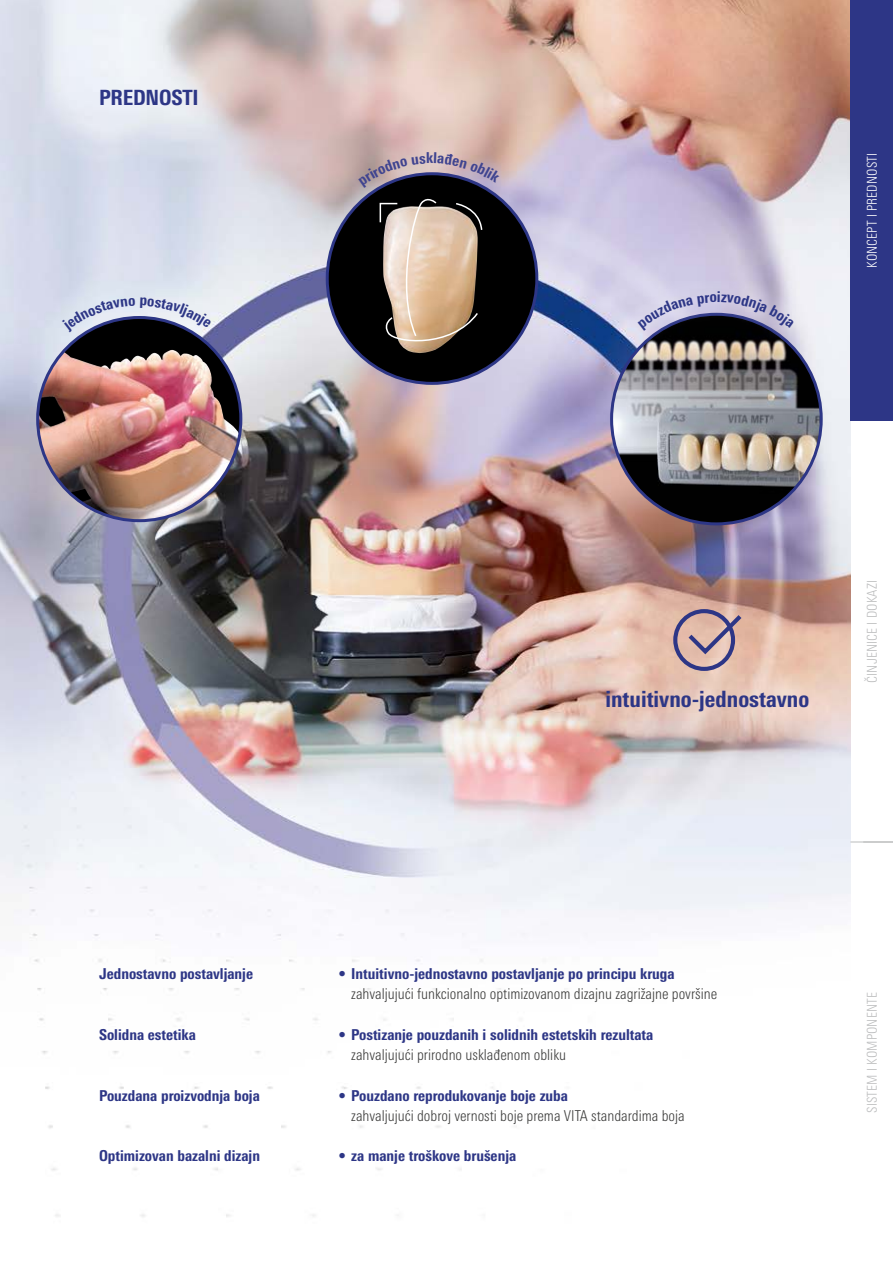
<style>
.page{position:relative;width:893px;height:1263px;background:#fff}
.page>*{position:absolute;margin:0;border:0;box-sizing:border-box;transform-origin:0 0}
.t1{font:800 condensed 22.5px "Univers Next Pro";color:#2d3686}
.t2{font:800 condensed 21px "Univers Next Pro";letter-spacing:-.01em;color:#2d3686}
.t3{font:800 condensed 15px "Univers Next Pro";color:#2d3686}
.t4{font:300 condensed 15px "Univers Next Pro";color:#3b3b3a}
.t5{font:300 condensed 13.5px "Univers Next Pro";letter-spacing:.01em;color:#bbbcbd}
.t6{font:300 condensed 13.5px "Univers Next Pro";letter-spacing:.01em;color:#fff}
</style>
<div class="page">
<img style="left:0;top:0;width:850px;height:1217px">
<div style="left:38px;top:317px;width:203px;height:204px;background:#000;border-radius:50%"></div>
<img style="left:38px;top:350px;width:202px;height:171px">
<img style="left:612px;top:314px;width:209px;height:210px;border-radius:105px">
<div style="left:673px;top:609px;width:62px;height:62px;border:4px solid #2d3686;border-radius:50%"></div>
<svg style="left:684px;top:611px;width:62px;height:46px"></svg>
<div style="left:327px;top:174px;width:210px;height:209px;background:#000;border-radius:50%"></div>
<img style="left:405px;top:349px;width:32px;height:5px">
<svg style="left:379px;top:198px;width:104px;height:151px"></svg>
<div style="left:850px;top:0;width:43px;height:421px;background:#2d3686"></div>
<hr style="left:850px;top:842px;width:43px;height:1px;background:#bbbcbd">
<div style="left:621px;top:274px;width:190px;height:73px;background:#fff;opacity:.75"></div>
<svg style="left:61px;top:298px;width:151px;height:35px"></svg>
<svg style="left:638px;top:291px;width:156px;height:39px"></svg>
<svg style="left:359px;top:152px;width:142px;height:36px"></svg>
<h2 class="t2" style="left:99px;top:85px;width:101px">PREDNOSTI</h2>
<p class="t6" style="left:864px;top:268px;width:116px;rotate:-90deg">KONCEPT I PREDNOSTI</p>
<h1 class="t1" style="left:605px;top:685px;width:205px">intuitivno-jednostavno</h1>
<p class="t5" style="left:864px;top:683px;width:104px;rotate:-90deg">ČINJENICE I DOKAZI</p>
<p class="t3" style="left:99px;top:965px;width:156px">Jednostavno postavljanje</p>
<p class="t3" style="left:99px;top:1025px;width:98px">Solidna estetika</p>
<p class="t3" style="left:99px;top:1086px;width:162px">Pouzdana proizvodnja boja</p>
<p class="t3" style="left:99px;top:1147px;width:162px">Optimizovan bazalni dizajn</p>
<p class="t3" style="left:338px;top:965px;width:338px">• Intuitivno-jednostavno postavljanje po principu kruga</p>
<p class="t4" style="left:351px;top:985px;width:368px">zahvaljujući funkcionalno optimizovanom dizajnu zagrižajne površine</p>
<p class="t3" style="left:338px;top:1025px;width:316px">• Postizanje pouzdanih i solidnih estetskih rezultata</p>
<p class="t4" style="left:351px;top:1046px;width:216px">zahvaljujući prirodno usklađenom obliku</p>
<p class="t3" style="left:338px;top:1086px;width:231px">• Pouzdano reprodukovanje boje zuba</p>
<p class="t4" style="left:351px;top:1107px;width:335px">zahvaljujući dobroj vernosti boje prema VITA standardima boja</p>
<p class="t3" style="left:338px;top:1147px;width:179px">• za manje troškove brušenja</p>
<p class="t5" style="left:864px;top:1113px;width:122px;rotate:-90deg">SISTEM I KOMPONENTE</p>
</div>
